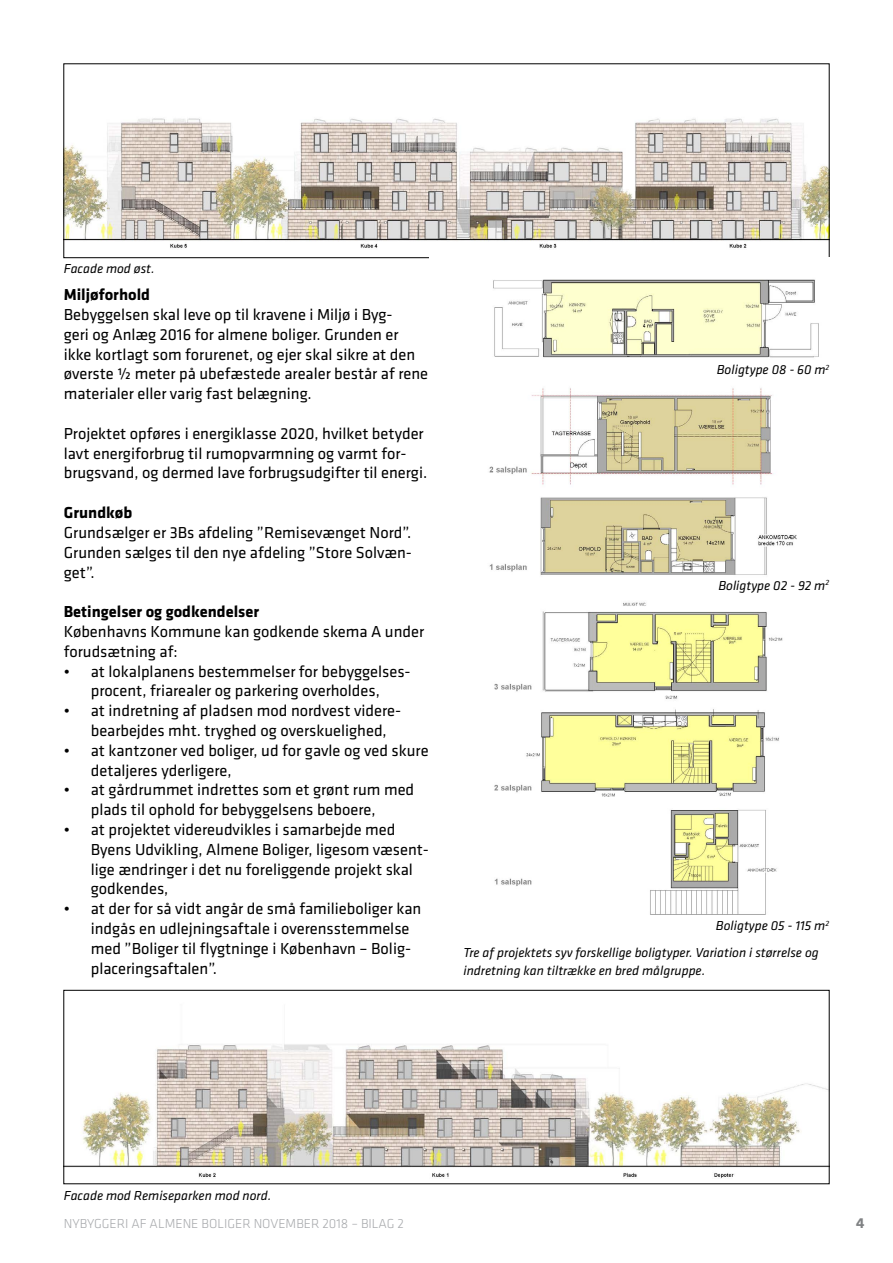
<style>
.page{position:relative;width:893px;height:1263px;background:#fff}
.page>*{position:absolute;margin:0;border:0;box-sizing:border-box;transform-origin:0 0}
.t1{font:16.5px/19.8px "Klavika";color:#000}
.t2{font:700 16.5px "Klavika";color:#000}
.t3{font:700 15px "Klavika";color:#808284}
.t4{font:italic 13.5px/18px "Klavika";color:#000}
.t5{font:300 13.5px "Klavika";color:#a7a9ac}
</style>
<div class="page">
<img style="left:66px;top:118px;width:761px;height:131px">
<img style="left:66px;top:1044px;width:761px;height:134px">
<div style="left:64px;top:990px;width:765px;height:194px;border:1px solid #000"></div>
<img style="left:489px;top:388px;width:308px;height:187px">
<img style="left:493px;top:279px;width:326px;height:79px">
<img style="left:494px;top:602px;width:289px;height:313px">
<p class="t4" style="left:64px;top:260px;width:92px">Facade mod øst.</p>
<p class="t2" style="left:64px;top:288px;width:88px">Miljøforhold</p>
<p class="t1" style="left:64px;top:305px;width:366px">Bebyggelsen skal leve op til kravene i Miljø i Byg-<br>geri og Anlæg 2016 for almene boliger. Grunden er ikke kortlagt som forurenet, og ejer skal sikre at den øverste ½ meter på ubefæstede arealer består af rene materialer eller varig fast belægning.</p>
<p class="t1" style="left:64px;top:424px;width:365px">Projektet opføres i energiklasse 2020, hvilket betyder lavt energiforbrug til rumopvarmning og varmt for&shy;brugsvand, og dermed lave forbrugsudgifter til energi.</p>
<p class="t2" style="left:64px;top:505px;width:70px">Grundkøb</p>
<p class="t1" style="left:64px;top:523px;width:350px;text-align:justify">Grundsælger er 3Bs afdeling ”Remisevænget Nord”.<br>Grunden sælges til den nye afdeling ”Store Solvæn&shy;get”.</p>
<p class="t2" style="left:64px;top:604px;width:197px">Betingelser og godkendelser</p>
<p class="t1" style="left:64px;top:622px;width:362px">Københavns Kommune kan godkende skema A under forudsætning af:</p>
<p class="t1" style="left:64px;top:661px;width:348px;text-align:center">• at lokalplanens bestemmelser for bebyggelses&shy;procent, friarealer og parkering overholdes,</p>
<p class="t1" style="left:91px;top:700px;width:312px;text-indent:-27px">• at indretning af pladsen mod nordvest videre&shy;bearbejdes mht. tryghed og overskuelighed,</p>
<p class="t1" style="left:91px;top:740px;width:339px;text-indent:-27px">• at kantzoner ved boliger, ud for gavle og ved skure detaljeres yderligere,</p>
<p class="t1" style="left:91px;top:779px;width:325px;text-indent:-27px">• at gårdrummet indrettes som et grønt rum med plads til ophold for bebyggelsens beboere,</p>
<p class="t1" style="left:91px;top:819px;width:339px;text-indent:-27px">• at projektet videreudvikles i samarbejde med Byens Udvikling, Almene Boliger, ligesom væsent&shy;lige ændringer i det nu foreliggende projekt skal godkendes,</p>
<p class="t1" style="left:91px;top:898px;width:332px;text-indent:-27px">• at der for så vidt angår de små familieboliger kan indgås en udlejningsaftale i overensstemmelse med ”Boliger til flygtninge i København – Bolig&shy;placeringsaftalen”.</p>
<p class="t4" style="left:717px;top:362px;width:114px">Boligtype 08 - 60 m<sup>2</sup></p>
<p class="t4" style="left:718px;top:577px;width:112px">Boligtype 02 - 92 m<sup>2</sup></p>
<p class="t4" style="left:716px;top:918px;width:115px">Boligtype 05 - 115 m<sup>2</sup></p>
<p class="t4" style="left:463px;top:944px;width:357px">Tre af projektets syv forskellige boligtyper. Variation i størrelse og indretning kan tiltrække en bred målgruppe.</p>
<p class="t4" style="left:64px;top:1187px;width:209px">Facade mod Remiseparken mod nord.</p>
<p class="t5" style="left:64px;top:1215px;width:342px">NYBYGGERI AF ALMENE BOLIGER NOVEMBER 2018 – BILAG 2</p>
<p class="t3" style="left:856px;top:1216px;width:10px">4</p>
</div>
